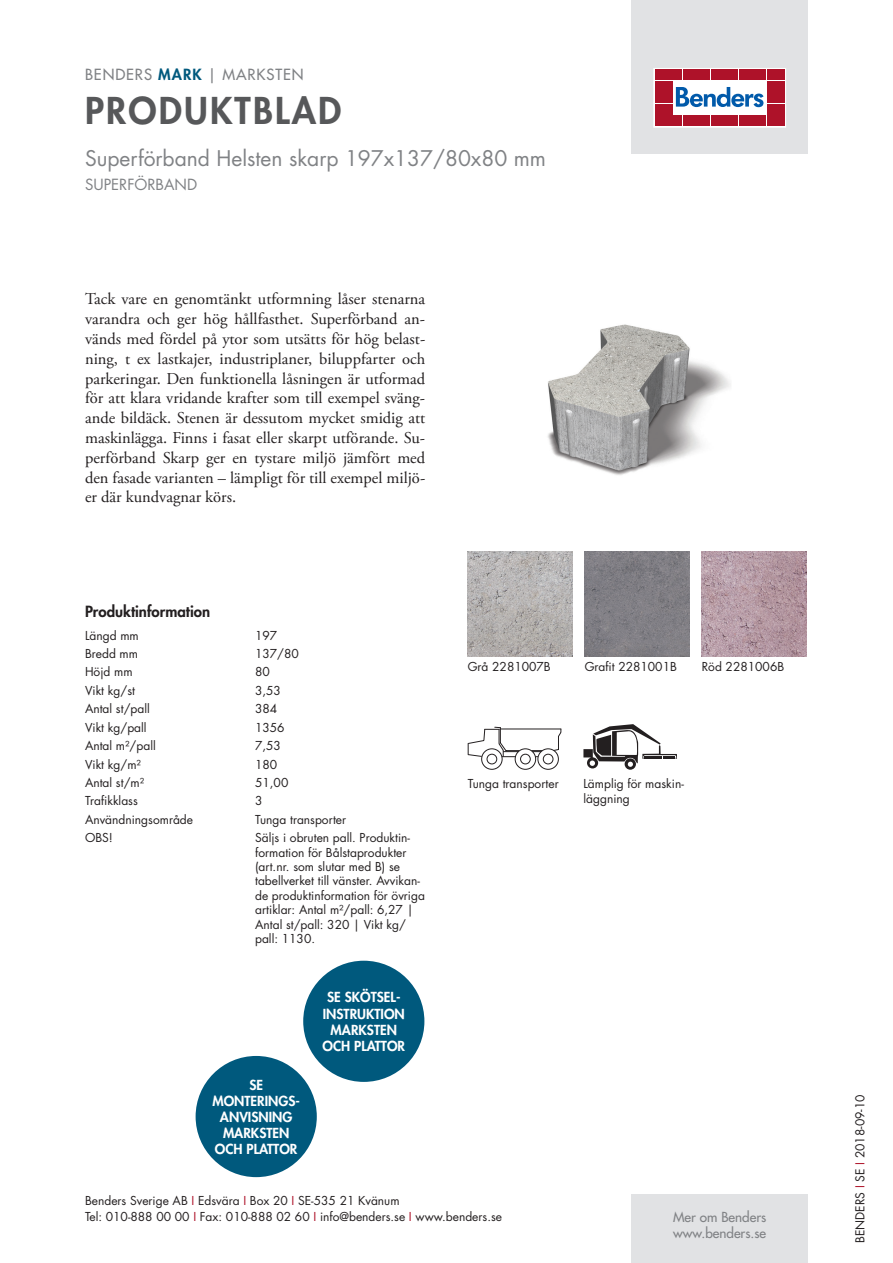
<style>
.page{position:relative;width:893px;height:1263px;background:#fff}
.page>*{position:absolute;margin:0;border:0;box-sizing:border-box;transform-origin:0 0}
.t1{font:800 36px "Futura Std";letter-spacing:.06em;color:#57585a}
.t2{font:21px "Futura Std";color:#808285}
.t3{font:16.5px/19.8px "Adobe Garamond Pro";color:#231f20;text-align:justify}
.t4{font:500 15px "Futura Std";letter-spacing:.06em;color:#808285}
.t5{font:800 15px "Futura Std";color:#231f20}
.t6{font:15px "Futura Std";color:#808285}
.t7{font:800 13.5px/16.2px "Futura Std";color:#fff;text-align:center}
.t8{font:500 13.5px/16.2px "Futura Std";color:#808285}
.t9{font:12px/14.4px "Futura Std";color:#231f20}
.s1{font-weight:800;color:#00597d}
.s2{color:#ae1229}
</style>
<div class="page">
<div style="left:631px;top:0;width:177px;height:153px;background:#e1e2e4"></div>
<div style="left:631px;top:1195px;width:177px;height:68px;background:#e1e2e4"></div>
<svg style="left:656px;top:70px;width:128px;height:55px;background:#ebc6cb"></svg>
<div style="left:654px;top:68px;width:132px;height:59px;border:1px solid #fff"></div>
<div style="left:655px;top:70px;width:8px;height:10px;background:#ae1229"></div>
<div style="left:664px;top:70px;width:8px;height:10px;background:#ae1229"></div>
<div style="left:655px;top:81px;width:8px;height:10px;background:#ae1229"></div>
<div style="left:664px;top:81px;width:8px;height:10px;background:#ae1229"></div>
<div style="left:655px;top:93px;width:8px;height:10px;background:#ae1229"></div>
<div style="left:664px;top:93px;width:8px;height:10px;background:#ae1229"></div>
<div style="left:655px;top:104px;width:8px;height:11px;background:#ae1229"></div>
<div style="left:664px;top:104px;width:8px;height:11px;background:#ae1229"></div>
<div style="left:655px;top:116px;width:8px;height:10px;background:#ae1229"></div>
<div style="left:664px;top:116px;width:8px;height:10px;background:#ae1229"></div>
<div style="left:674px;top:70px;width:8px;height:10px;background:#ae1229"></div>
<div style="left:683px;top:70px;width:8px;height:10px;background:#ae1229"></div>
<div style="left:692px;top:70px;width:8px;height:10px;background:#ae1229"></div>
<div style="left:702px;top:70px;width:8px;height:10px;background:#ae1229"></div>
<div style="left:711px;top:70px;width:8px;height:10px;background:#ae1229"></div>
<div style="left:720px;top:70px;width:8px;height:10px;background:#ae1229"></div>
<div style="left:730px;top:70px;width:8px;height:10px;background:#ae1229"></div>
<div style="left:739px;top:70px;width:8px;height:10px;background:#ae1229"></div>
<div style="left:748px;top:70px;width:8px;height:10px;background:#ae1229"></div>
<div style="left:758px;top:70px;width:8px;height:10px;background:#ae1229"></div>
<div style="left:674px;top:116px;width:8px;height:10px;background:#ae1229"></div>
<div style="left:683px;top:116px;width:8px;height:10px;background:#ae1229"></div>
<div style="left:692px;top:116px;width:8px;height:10px;background:#ae1229"></div>
<div style="left:702px;top:116px;width:8px;height:10px;background:#ae1229"></div>
<div style="left:711px;top:116px;width:8px;height:10px;background:#ae1229"></div>
<div style="left:720px;top:116px;width:8px;height:10px;background:#ae1229"></div>
<div style="left:730px;top:116px;width:8px;height:10px;background:#ae1229"></div>
<div style="left:739px;top:116px;width:8px;height:10px;background:#ae1229"></div>
<div style="left:748px;top:116px;width:8px;height:10px;background:#ae1229"></div>
<div style="left:758px;top:116px;width:8px;height:10px;background:#ae1229"></div>
<div style="left:767px;top:70px;width:8px;height:10px;background:#ae1229"></div>
<div style="left:776px;top:70px;width:8px;height:10px;background:#ae1229"></div>
<div style="left:767px;top:81px;width:8px;height:10px;background:#ae1229"></div>
<div style="left:776px;top:81px;width:8px;height:10px;background:#ae1229"></div>
<div style="left:767px;top:93px;width:8px;height:10px;background:#ae1229"></div>
<div style="left:776px;top:93px;width:8px;height:10px;background:#ae1229"></div>
<div style="left:767px;top:104px;width:8px;height:11px;background:#ae1229"></div>
<div style="left:776px;top:104px;width:8px;height:11px;background:#ae1229"></div>
<div style="left:767px;top:116px;width:8px;height:10px;background:#ae1229"></div>
<div style="left:776px;top:116px;width:8px;height:10px;background:#ae1229"></div>
<svg style="left:676px;top:87px;width:87px;height:20px;background:#8ab3d7"></svg>
<div style="left:303px;top:961px;width:121px;height:121px;background:#00597d;border-radius:50%"></div>
<div style="left:196px;top:1056px;width:121px;height:121px;background:#00597d;border-radius:50%"></div>
<img style="left:548px;top:324px;width:183px;height:151px">
<img style="left:468px;top:552px;width:105px;height:105px">
<img style="left:585px;top:552px;width:105px;height:105px">
<img style="left:702px;top:552px;width:105px;height:105px">
<div style="left:537px;top:748px;width:22px;height:22px;border:1px solid #231f20;border-radius:50%"></div>
<div style="left:515px;top:748px;width:21px;height:22px;border:1px solid #231f20;border-radius:50%"></div>
<div style="left:481px;top:748px;width:22px;height:22px;border:1px solid #231f20;border-radius:50%"></div>
<svg style="left:468px;top:727px;width:93px;height:38px"></svg>
<svg style="left:625px;top:758px;width:11px;height:12px"></svg>
<svg style="left:583px;top:724px;width:94px;height:44px"></svg>
<p class="t4" style="left:85px;top:65px;width:220px">BENDERS <span class="s1">MARK</span> | MARKSTEN</p>
<h1 class="t1" style="left:85px;top:87px;width:258px">PRODUKTBLAD</h1>
<h2 class="t2" style="left:85px;top:144px;width:462px">Superförband Helsten skarp 197x137/80x80 mm</h2>
<p class="t6" style="left:85px;top:175px;width:114px">SUPERFÖRBAND</p>
<p class="t3" style="left:85px;top:290px;width:342px">Tack vare en genomtänkt utformning låser stenarna varandra och ger hög hållfasthet. Superförband an&shy;vänds med fördel på ytor som utsätts för hög belast&shy;ning, t ex lastkajer, industriplaner, biluppfarter och parkeringar. Den funktionella låsningen är utformad för att klara vridande krafter som till exempel sväng&shy;ande bildäck. Stenen är dessutom mycket smidig att maskinlägga. Finns i fasat eller skarpt utförande. Su&shy;perförband Skarp ger en tystare miljö jämfört med den fasade varianten – lämpligt för till exempel miljö&shy;er där kundvagnar körs.</p>
<p class="t5" style="left:85px;top:602px;width:127px">Produktinformation</p>
<p class="t9" style="left:85px;top:628px;width:55px">Längd mm</p>
<p class="t9" style="left:255px;top:628px;width:24px">197</p>
<p class="t9" style="left:85px;top:647px;width:55px">Bredd mm</p>
<p class="t9" style="left:255px;top:647px;width:45px">137/80</p>
<p class="t9" style="left:85px;top:665px;width:49px">Höjd mm</p>
<p class="t9" style="left:255px;top:665px;width:16px">80</p>
<p class="t9" style="left:85px;top:683px;width:51px">Vikt kg/st</p>
<p class="t9" style="left:255px;top:683px;width:27px">3,53</p>
<p class="t9" style="left:85px;top:702px;width:66px">Antal st/pall</p>
<p class="t9" style="left:255px;top:702px;width:24px">384</p>
<p class="t9" style="left:85px;top:720px;width:63px">Vikt kg/pall</p>
<p class="t9" style="left:255px;top:720px;width:31px">1356</p>
<p class="t9" style="left:85px;top:739px;width:72px">Antal m²/pall</p>
<p class="t9" style="left:255px;top:739px;width:27px">7,53</p>
<p class="t9" style="left:85px;top:757px;width:57px">Vikt kg/m²</p>
<p class="t9" style="left:255px;top:757px;width:24px">180</p>
<p class="t9" style="left:85px;top:775px;width:61px">Antal st/m²</p>
<p class="t9" style="left:255px;top:775px;width:35px">51,00</p>
<p class="t9" style="left:85px;top:794px;width:54px">Trafikklass</p>
<p class="t9" style="left:255px;top:794px;width:9px">3</p>
<p class="t9" style="left:85px;top:812px;width:110px">Användningsområde</p>
<p class="t9" style="left:255px;top:812px;width:92px">Tunga transporter</p>
<p class="t9" style="left:85px;top:831px;width:29px">OBS!</p>
<p class="t9" style="left:255px;top:831px;width:171px">Säljs i obruten pall. Produktin&shy;formation för Bålstaprodukter (art.nr. som slutar med B) se tabellverket till vänster. Avvikan&shy;de produktinformation för övriga artiklar: Antal m²/pall: 6,27 |<br>Antal st/pall: 320 | Vikt kg/ pall: 1130.</p>
<p class="t7" style="left:212px;top:1076px;width:89px">SE<br>MONTERINGS-<br>ANVISNING<br>MARKSTEN<br>OCH PLATTOR</p>
<p class="t7" style="left:323px;top:989px;width:84px">SE SKÖTSEL-<br>INSTRUKTION<br>MARKSTEN<br>OCH PLATTOR</p>
<p class="t9" style="left:468px;top:660px;width:85px">Grå 2281007B</p>
<p class="t9" style="left:585px;top:660px;width:94px">Grafit 2281001B</p>
<p class="t9" style="left:702px;top:660px;width:84px">Röd 2281006B</p>
<p class="t9" style="left:468px;top:777px;width:92px">Tunga transporter</p>
<p class="t9" style="left:583px;top:777px;width:102px">Lämplig för maskin&shy;läggning</p>
<p class="t9" style="left:85px;top:1192px;width:418px;line-height:16.5px">Benders Sverige AB <span class="s2">I</span> Edsvära <span class="s2">I</span> Box 20 <span class="s2">I</span> SE-535 21 Kvänum<br>Tel: 010-888 00 00 <span class="s2">I</span> Fax: 010-888 02 60 <span class="s2">I</span> info@benders.se <span class="s2">I</span> www.benders.se</p>
<p class="t8" style="left:673px;top:1209px;width:95px">Mer om Benders www.benders.se</p>
<p class="t9" style="left:853px;top:1243px;width:150px;rotate:-90deg">BENDERS <span class="s2">I</span> SE <span class="s2">I</span> 2018-09-10</p>
</div>
